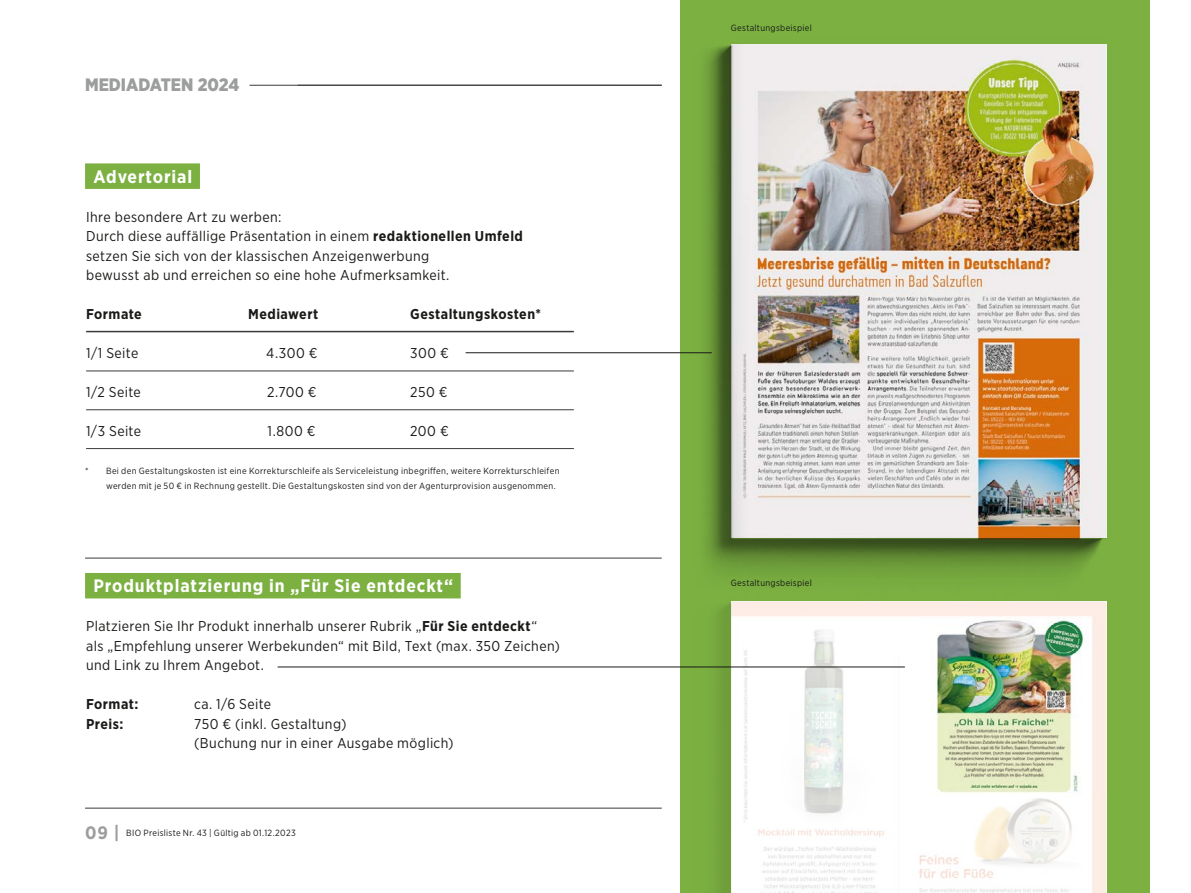
<style>
.page{position:relative;width:1191px;height:893px;background:#fff}
.page>*{position:absolute;margin:0;border:0;box-sizing:border-box;transform-origin:0 0}
.t1{font:700 18px "Gotham Narrow";letter-spacing:.05em;color:#fff}
.t2{font:900 18px "Gotham Narrow";color:#9c9d9d}
.t3{font:14.25px/19.5px "Gotham Narrow";letter-spacing:.03em;color:#1a1a18}
.t4{font:700 14.25px "Gotham Narrow";letter-spacing:.035em;color:#1a1a18}
.t5{font:9px/15px "Gotham Narrow";letter-spacing:.035em;color:#1a1a18}
.s1{font-weight:700}
.s2{font-weight:700;font-size:18px;color:#9c9d9d}
</style>
<div class="page">
<hr style="left:85px;top:558px;width:576px;height:1px;background:#3b3b3a">
<div style="left:85px;top:163px;width:115px;height:26px;background:#7cb142"></div>
<div style="left:85px;top:573px;width:376px;height:25px;background:#7cb142"></div>
<hr style="left:249px;top:85px;width:413px;height:1px;background:#3b3b3a">
<hr style="left:85px;top:808px;width:576px;height:1px;background:#3b3b3a">
<hr style="left:86px;top:331px;width:488px;height:1px;background:#3b3b3a">
<hr style="left:86px;top:371px;width:488px;height:1px;background:#3b3b3a">
<hr style="left:86px;top:409px;width:488px;height:1px;background:#3b3b3a">
<img style="left:616px;top:0;width:534px;height:495px">
<img style="left:616px;top:495px;width:534px;height:398px">
<hr style="left:86px;top:448px;width:488px;height:1px;background:#3b3b3a">
<hr style="left:465px;top:352px;width:246px;height:1px;background:#1a1a18">
<hr style="left:278px;top:667px;width:627px;height:1px;background:#1a1a18">
<img style="left:921px;top:617px;width:169px;height:179px">
<p class="t2" style="left:85px;top:72px;width:156px">MEDIADATEN 2024</p>
<p class="t1" style="left:94px;top:165px;width:100px">Advertorial</p>
<p class="t3" style="left:86px;top:206px;width:438px">Ihre besondere Art zu werben:<br>Durch diese auffällige Präsentation in einem <span class="s1">redaktionellen Umfeld </span>setzen Sie sich von der klassischen Anzeigenwerbung<br>bewusst ab und erreichen so eine hohe Aufmerksamkeit.</p>
<p class="t4" style="left:86px;top:305px;width:57px">Formate</p>
<p class="t4" style="left:248px;top:305px;width:72px">Mediawert</p>
<p class="t4" style="left:410px;top:305px;width:132px">Gestaltungskosten*</p>
<p class="t3" style="left:86px;top:343px;width:54px">1/1 Seite</p>
<p class="t3" style="left:266px;top:343px;width:53px">4.300 €</p>
<p class="t3" style="left:410px;top:343px;width:40px">300 €</p>
<p class="t3" style="left:86px;top:382px;width:56px">1/2 Seite</p>
<p class="t3" style="left:267px;top:382px;width:51px">2.700 €</p>
<p class="t3" style="left:410px;top:382px;width:39px">250 €</p>
<p class="t3" style="left:86px;top:421px;width:56px">1/3 Seite</p>
<p class="t3" style="left:267px;top:421px;width:50px">1.800 €</p>
<p class="t3" style="left:410px;top:421px;width:40px">200 €</p>
<p class="t5" style="left:106px;top:463px;width:455px;text-indent:-21px">* Bei den Gestaltungskosten ist eine Korrekturschleife als Serviceleistung inbegriffen, weitere Korrekturschleifen werden mit je 50 € in Rechnung gestellt. Die Gestaltungskosten sind von der Agenturprovision ausgenommen.</p>
<p class="t1" style="left:94px;top:574px;width:361px">Produktplatzierung in „Für Sie entdeckt“</p>
<p class="t3" style="left:86px;top:616px;width:475px">Platzieren Sie Ihr Produkt innerhalb unserer Rubrik „<span class="s1">Für Sie entdeckt</span>“<br>als „Empfehlung unserer Werbekunden“ mit Bild, Text (max. 350 Zeichen) und Link zu Ihrem Angebot.</p>
<p class="t4" style="left:86px;top:695px;width:54px">Format:</p>
<p class="t3" style="left:194px;top:694px;width:79px">ca. 1/6 Seite</p>
<p class="t4" style="left:86px;top:714px;width:39px">Preis:</p>
<p class="t3" style="left:194px;top:713px;width:261px">750 € (inkl. Gestaltung)<br>(Buchung nur in einer Ausgabe möglich)</p>
<p class="t5" style="left:85px;top:826px;width:212px"><span class="s2">09 |</span> BIO Preisliste Nr. 43 | Gültig ab 01.12.2023</p>
<p class="t5" style="left:730px;top:20px;width:83px">Gestaltungsbeispiel</p>
<p class="t5" style="left:730px;top:575px;width:83px">Gestaltungsbeispiel</p>
</div>
